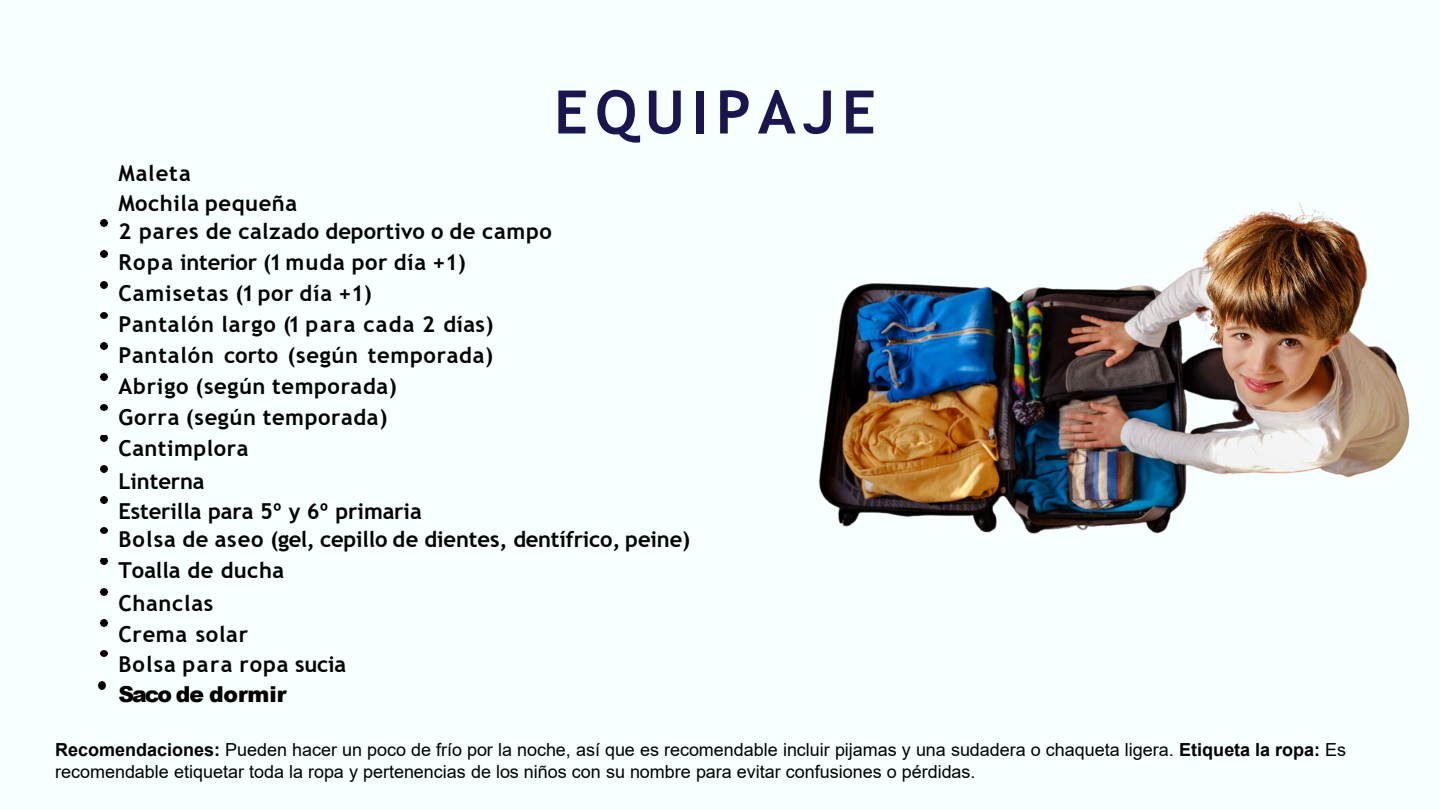
<style>
.page{position:relative;width:1440px;height:810px;background:#f7ffff}
.page>*{position:absolute;margin:0;border:0;box-sizing:border-box;transform-origin:0 0}
.t1{font:700 60px "Trebuchet MS";letter-spacing:.115em;color:#1a154e}
.t2{font:700 22px/30.9px "Trebuchet MS";letter-spacing:.025em;color:#000}
.t3{font:700 22px/31px "Trebuchet MS";letter-spacing:-.005em;color:#000}
.t4{font:700 22px "Trebuchet MS";letter-spacing:.045em;color:#000}
.t5{font:900 22px "Arial";letter-spacing:-.005em;color:#000}
.t6{font:18px/21.6px "Arial";letter-spacing:-.005em;color:#000}
.s1{font-weight:700}
</style>
<div class="page">
<img style="left:819px;top:200px;width:591px;height:334px">
<svg style="left:100px;top:220px;width:7px;height:6px"></svg>
<svg style="left:100px;top:250px;width:7px;height:7px"></svg>
<svg style="left:100px;top:281px;width:7px;height:7px"></svg>
<svg style="left:100px;top:312px;width:7px;height:7px"></svg>
<svg style="left:100px;top:343px;width:7px;height:6px"></svg>
<svg style="left:100px;top:373px;width:7px;height:7px"></svg>
<svg style="left:100px;top:404px;width:7px;height:7px"></svg>
<svg style="left:100px;top:435px;width:7px;height:7px"></svg>
<svg style="left:100px;top:466px;width:7px;height:6px"></svg>
<svg style="left:100px;top:496px;width:7px;height:7px"></svg>
<svg style="left:100px;top:527px;width:7px;height:7px"></svg>
<svg style="left:100px;top:558px;width:7px;height:7px"></svg>
<svg style="left:100px;top:589px;width:7px;height:6px"></svg>
<svg style="left:100px;top:619px;width:7px;height:7px"></svg>
<svg style="left:100px;top:650px;width:7px;height:7px"></svg>
<svg style="left:98px;top:682px;width:8px;height:7px"></svg>
<h1 class="t1" style="left:554px;top:75px;width:323px">EQUIPAJE</h1>
<p class="t2" style="left:118px;top:157px;width:74px">Maleta</p>
<p class="t2" style="left:118px;top:188px;width:180px">Mochila pequeña</p>
<p class="t2" style="left:118px;top:216px;width:435px">2 pares de calzado deportivo o de campo<br>Ropa interior (1 muda por día +1)<br>Camisetas (1 por día +1)</p>
<p class="t2" style="left:118px;top:309px;width:377px;text-align:justify">Pantalón largo (1 para cada 2 días)<br>Pantalón corto (según temporada)<br>Abrigo (según temporada)</p>
<p class="t2" style="left:118px;top:401px;width:270px">Gorra (según temporada)<br>Cantimplora</p>
<p class="t3" style="left:118px;top:465px;width:88px">Linterna</p>
<p class="t3" style="left:118px;top:496px;width:305px">Esterilla para 5º y 6º primaria</p>
<p class="t3" style="left:118px;top:524px;width:573px">Bolsa de aseo (gel, cepillo de dientes, dentífrico, peine)<br>Toalla de ducha</p>
<p class="t2" style="left:118px;top:588px;width:96px">Chanclas</p>
<p class="t2" style="left:118px;top:618px;width:131px">Crema solar</p>
<p class="t4" style="left:118px;top:650px;width:229px">Bolsa para ropa sucia</p>
<p class="t5" style="left:118px;top:678px;width:170px">Saco de dormir</p>
<p class="t6" style="left:55px;top:739px;width:1292px"><span class="s1">Recomendaciones:</span> Pueden hacer un poco de frío por la noche, así que es recomendable incluir pijamas y una sudadera o chaqueta ligera. <span class="s1">Etiqueta la ropa:</span> Es recomendable etiquetar toda la ropa y pertenencias de los niños con su nombre para evitar confusiones o pérdidas.</p>
</div>
